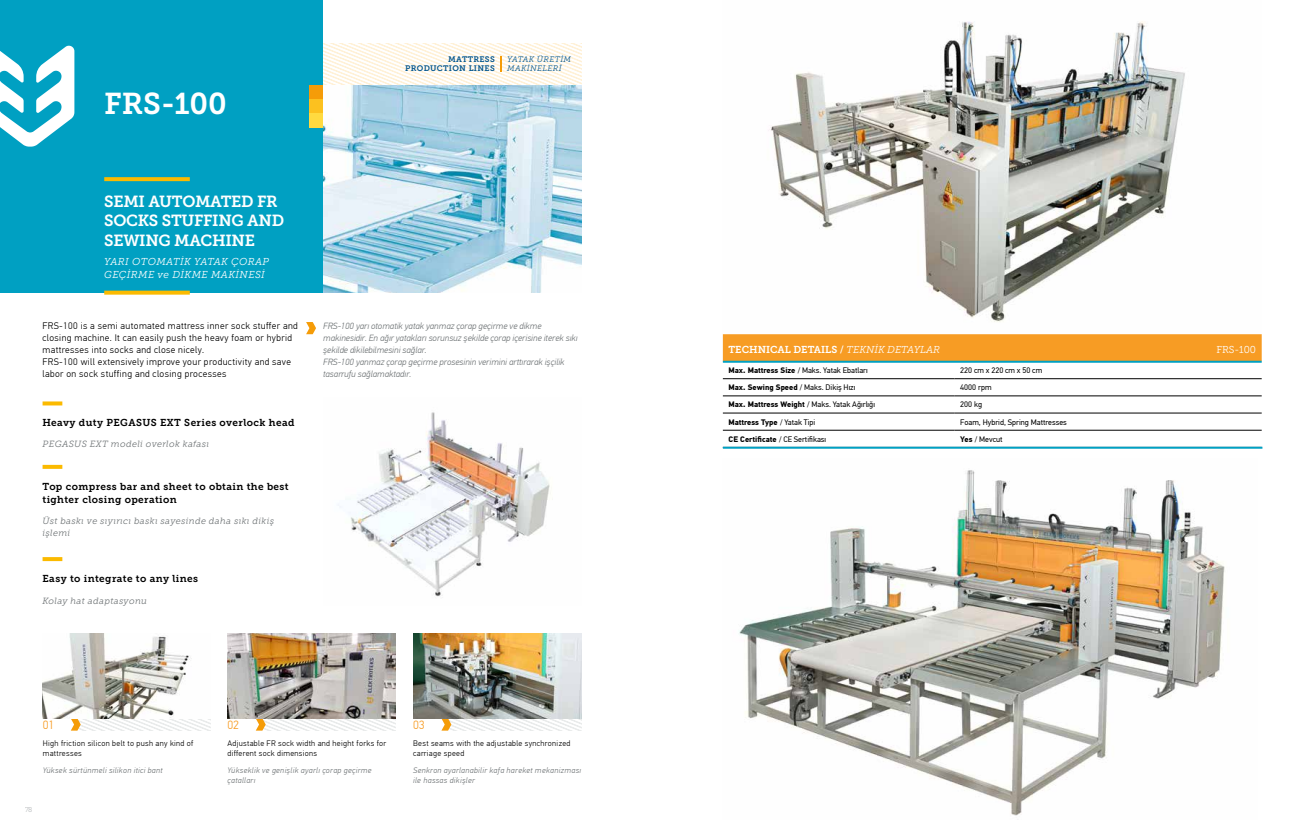
<style>
.page{position:relative;width:1304px;height:837px;background:#fff}
.page>*{position:absolute;margin:0;border:0;box-sizing:border-box;transform-origin:0 0}
.t1{font:30px "Museo Slab 700";color:#fff}
.t2{font:16px/19.5px "Museo Slab 700";letter-spacing:-.02em;color:#fff}
.t3{font:300 12px "Din Text Pro";color:#f79c24}
.t4{font:10px/13px "Museo Slab 700";letter-spacing:.04em;color:#000}
.t5{font:italic 10px/13.5px "Museo Slab 300";letter-spacing:.04em;color:#fff}
.t6{font:10px "Museo Slab 700";color:#fff}
.t7{font:10px "Museo Slab 300";color:#fff}
.t8{font:300 9.5px/12px "Din Text Pro";letter-spacing:.04em;color:#000}
.t9{font:italic 300 9px/12px "Din Text Pro";color:#6e7375}
.t10{font:italic 9px/12px "Museo Slab 300";letter-spacing:.04em;color:#6e7375}
.t11{font:8px "Din Text Pro";color:#000}
.t12{font:300 8px/10px "Din Text Pro";letter-spacing:.04em;color:#000}
.t13{font:italic 300 8px/10px "Din Text Pro";letter-spacing:.04em;color:#6e7375}
.t14{font:700 8px "Din Text Pro";color:#000}
.t15{font:8px/9px "Museo Slab 700";letter-spacing:.04em;color:#03558c;text-align:right}
.t16{font:italic 8px/9px "Museo Slab 300";letter-spacing:.04em;color:#03558c}
.t17{font:7px "Museo Slab 300";color:#b7babc}
.s1{font-family:"Museo Slab 500"}
.s2{font-family:"Museo Slab 300";font-style:italic}
.s3{font-weight:700}
.s4{font-weight:400}
</style>
<div class="page">
<div style="left:0;top:0;width:323px;height:292px;background:#00a0c2"></div>
<div style="left:309px;top:86px;width:14px;height:14px;background:#f59c08"></div>
<div style="left:309px;top:100px;width:14px;height:14px;background:#fcc11f"></div>
<div style="left:309px;top:114px;width:14px;height:14px;background:#ffda40"></div>
<svg style="left:0;top:45px;width:74px;height:102px"></svg>
<svg style="left:312px;top:43px;width:269px;height:43px"></svg>
<img style="left:323px;top:86px;width:258px;height:206px">
<svg style="left:104px;top:177px;width:86px;height:4px"></svg>
<svg style="left:104px;top:290px;width:86px;height:4px"></svg>
<svg style="left:306px;top:322px;width:10px;height:12px"></svg>
<svg style="left:43px;top:401px;width:19px;height:4px"></svg>
<svg style="left:43px;top:464px;width:19px;height:4px"></svg>
<svg style="left:71px;top:718px;width:140px;height:12px"></svg>
<svg style="left:256px;top:718px;width:140px;height:12px"></svg>
<svg style="left:441px;top:718px;width:140px;height:12px"></svg>
<img style="left:43px;top:633px;width:149px;height:85px">
<img style="left:227px;top:633px;width:169px;height:85px">
<img style="left:413px;top:633px;width:168px;height:85px">
<img style="left:338px;top:412px;width:213px;height:185px">
<svg style="left:43px;top:557px;width:19px;height:4px"></svg>
<img style="left:739px;top:470px;width:486px;height:346px">
<img style="left:768px;top:21px;width:417px;height:301px">
<div style="left:723px;top:334px;width:539px;height:26px;background:#f79c24"></div>
<hr style="left:723px;top:378px;width:232px;height:1px;background:#000">
<hr style="left:955px;top:378px;width:307px;height:1px;background:#000">
<hr style="left:723px;top:395px;width:232px;height:1px;background:#000">
<hr style="left:955px;top:395px;width:307px;height:1px;background:#000">
<hr style="left:723px;top:412px;width:232px;height:1px;background:#000">
<hr style="left:955px;top:412px;width:307px;height:1px;background:#000">
<hr style="left:723px;top:430px;width:232px;height:1px;background:#000">
<hr style="left:955px;top:430px;width:307px;height:1px;background:#000">
<hr style="left:723px;top:360px;width:539px;height:2px;background:#00a0c2">
<hr style="left:723px;top:446px;width:539px;height:2px;background:#00a0c2">
<h1 class="t1" style="left:104px;top:86px;width:124px">FRS-100</h1>
<h2 class="t2" style="left:104px;top:191px;width:182px">SEMI AUTOMATED FR<br>SOCKS STUFFING AND<br>SEWING MACHINE</h2>
<p class="t5" style="left:104px;top:255px;width:166px">YARI OTOMATİK YATAK ÇORAP<br>GEÇİRME ve DİKME MAKİNESİ</p>
<p class="t15" style="left:405px;top:55px;width:91px">MATTRESS<br>PRODUCTION LINES</p>
<p class="t16" style="left:507px;top:55px;width:65px">YATAK ÜRETİM<br>MAKİNELERİ</p>
<p class="t8" style="left:43px;top:320px;width:257px">FRS-100 is a semi automated mattress inner sock stuffer and closing machine. It can easily push the heavy foam or hybrid mattresses into socks and close nicely.<br>FRS-100 will extensively improve your productivity and save labor on sock stuffing and closing processes</p>
<p class="t9" style="left:323px;top:319px;width:256px">FRS-100 yarı otomatik yatak yanmaz çorap geçirme ve dikme makinesidir. En ağır yatakları sorunsuz şekilde çorap içerisine iterek sıkı şekilde dikilebilmesini sağlar.<br>FRS-100 yanmaz çorap geçirme prosesinin verimini arttırarak işçilik tasarrufu sağlamaktadır.</p>
<p class="t4" style="left:43px;top:416px;width:254px">Heavy duty PEGASUS EXT Series overlock head</p>
<p class="t10" style="left:43px;top:438px;width:168px">PEGASUS EXT modeli overlok kafası</p>
<p class="t4" style="left:43px;top:479px;width:248px">Top compress bar and sheet to obtain the best tighter closing operation</p>
<p class="t10" style="left:43px;top:515px;width:233px">Üst baskı ve sıyırıcı baskı sayesinde daha sıkı dikiş işlemi</p>
<p class="t4" style="left:43px;top:572px;width:157px">Easy to integrate to any lines</p>
<p class="t10" style="left:43px;top:595px;width:106px">Kolay hat adaptasyonu</p>
<p class="t17" style="left:25px;top:805px;width:9px">78</p>
<h3 class="t3" style="left:43px;top:717px;width:13px">01</h3>
<h3 class="t3" style="left:227px;top:717px;width:13px">02</h3>
<h3 class="t3" style="left:413px;top:717px;width:13px">03</h3>
<p class="t12" style="left:43px;top:738px;width:152px">High friction silicon belt to push any kind of mattresses</p>
<p class="t12" style="left:227px;top:738px;width:160px">Adjustable FR sock width and height forks for different sock dimensions</p>
<p class="t12" style="left:413px;top:738px;width:159px">Best seams with the adjustable synchronized carriage speed</p>
<p class="t13" style="left:43px;top:765px;width:121px">Yüksek sürtünmeli silikon itici bant</p>
<p class="t13" style="left:227px;top:765px;width:146px">Yükseklik ve genişlik ayarlı çorap geçirme çatalları</p>
<p class="t13" style="left:413px;top:765px;width:170px">Senkron ayarlanabilir kafa hareket mekanizması ile hassas dikişler</p>
<p class="t6" style="left:729px;top:343px;width:213px">TECHNICAL DETAILS <span class="s1">/</span> <span class="s2">TEKNİK DETAYLAR</span></p>
<p class="t7" style="left:1216px;top:343px;width:41px">FRS-100</p>
<p class="t11" style="left:729px;top:365px;width:141px"><span class="s3">Max. Mattress Size</span> / Maks. Yatak Ebatları</p>
<p class="t11" style="left:960px;top:365px;width:83px">220 cm x 220 cm x 50 cm</p>
<p class="t14" style="left:729px;top:382px;width:128px">Max. Sewing Speed <span class="s4">/ Maks. Dikiş Hızı</span></p>
<p class="t11" style="left:960px;top:382px;width:33px">4000 rpm</p>
<p class="t11" style="left:729px;top:400px;width:148px"><span class="s3">Max. Mattress Weight</span> / Maks. Yatak Ağırlığı</p>
<p class="t11" style="left:960px;top:400px;width:23px">200 kg</p>
<p class="t14" style="left:729px;top:417px;width:88px">Mattress Type <span class="s4">/ Yatak Tipi</span></p>
<p class="t11" style="left:960px;top:417px;width:108px">Foam, Hybrid, Spring Mattresses</p>
<p class="t11" style="left:729px;top:434px;width:99px"><span class="s3">CE Certificate</span> / CE Sertifikası</p>
<p class="t11" style="left:960px;top:434px;width:44px"><span class="s3">Yes</span> / Mevcut</p>
</div>
